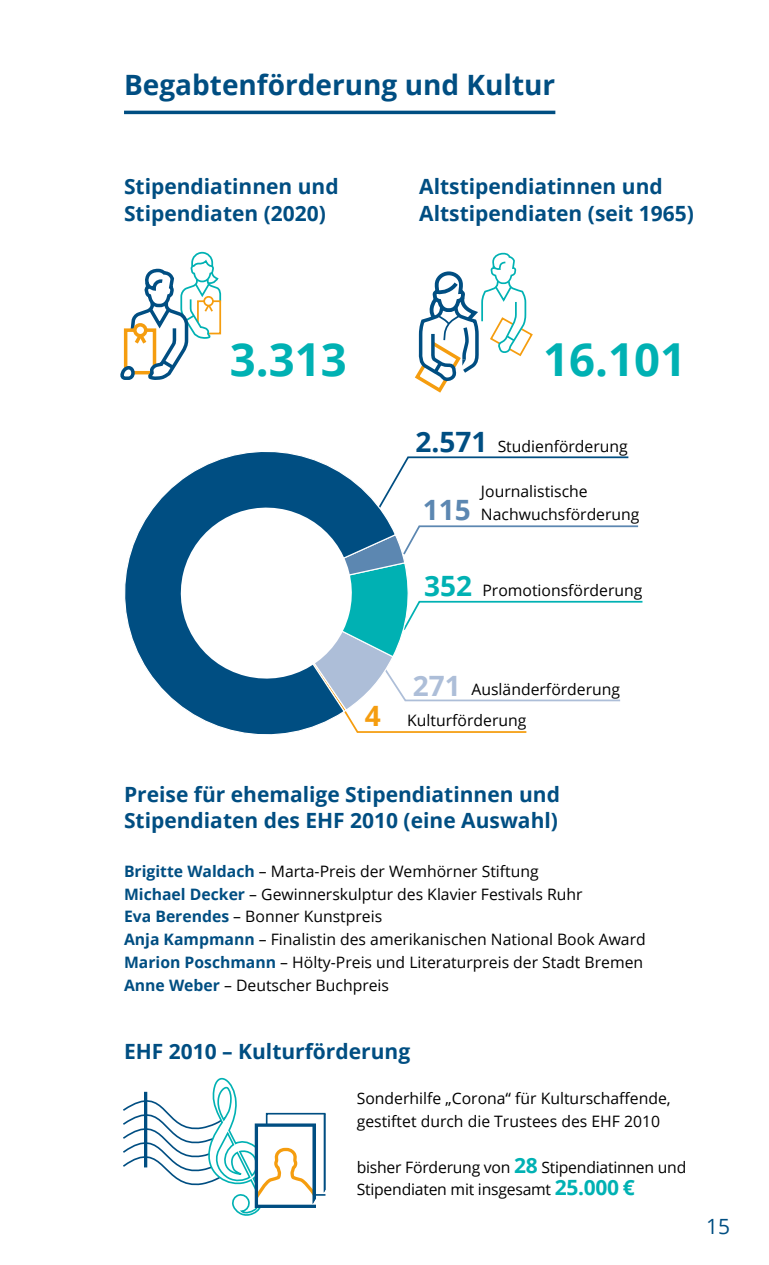
<style>
.page{position:relative;width:769px;height:1265px;background:#fff}
.page>*{position:absolute;margin:0;border:0;box-sizing:border-box;transform-origin:0 0}
.Zahl_Groß{font:700 45.5px "Open Sans";color:#00b1b3}
.Zahl_Mittel{font:700 28px "Open Sans";color:#004e82}
.Zahl_Mittel-2{font:700 28px "Open Sans";color:#5c87b1}
.Zahl_Mittel-3{font:700 28px "Open Sans";color:#00b1b3}
.Zahl_Mittel-4{font:700 28px "Open Sans";color:#adbed8}
.Zahl_Mittel-5{font:700 28px "Open Sans";color:#f59d0f}
.Fließtext{font:700 21px/26.2px "Open Sans";color:#004e82}
.t1{font:21px "Open Sans";color:#004e82}
.Fließtext-2{font:15.75px/22.8px "Open Sans";color:#000}
.s1{font-weight:700;color:#004e82}
.s2{font-weight:700;font-size:21px;color:#00b1b3}
</style>
<div class="page">
<hr style="left:124px;top:111px;width:431px;height:3px;background:#004e82">
<svg style="left:120px;top:251px;width:102px;height:129px"></svg>
<svg style="left:415px;top:252px;width:118px;height:141px"></svg>
<svg style="left:123px;top:1077px;width:202px;height:139px"></svg>
<hr style="left:144px;top:1093px;width:3px;height:73px;background:#004e82">
<svg style="left:124px;top:451px;width:175px;height:284px"></svg>
<svg style="left:172px;top:456px;width:471px;height:278px"></svg>
<h1 class="Zahl_Mittel" style="left:124px;top:65px;width:433px">Begabtenförderung und Kultur</h1>
<h2 class="Fließtext" style="left:124px;top:173px;width:216px">Stipendiatinnen und<br>Stipendiaten (2020)</h2>
<h2 class="Fließtext" style="left:419px;top:173px;width:276px">Altstipendiatinnen und<br>Altstipendiaten (seit 1965)</h2>
<p class="Zahl_Groß" style="left:230px;top:328px;width:118px">3.313</p>
<p class="Zahl_Groß" style="left:543px;top:328px;width:144px">16.101</p>
<p class="Zahl_Mittel" style="left:416px;top:422px;width:73px">2.571</p>
<p class="Fließtext-2" style="left:498px;top:434px;width:132px">Studienförderung</p>
<p class="Fließtext-2" style="left:481px;top:479px;width:108px">Journalistische</p>
<p class="Zahl_Mittel-2" style="left:423px;top:490px;width:49px">115</p>
<p class="Fließtext-2" style="left:481px;top:502px;width:160px">Nachwuchsförderung</p>
<p class="Zahl_Mittel-3" style="left:424px;top:566px;width:49px">352</p>
<p class="Fließtext-2" style="left:482px;top:578px;width:161px">Promotionsförderung</p>
<p class="Zahl_Mittel-4" style="left:413px;top:666px;width:49px">271</p>
<p class="Fließtext-2" style="left:471px;top:677px;width:150px">Ausländerförderung</p>
<p class="Zahl_Mittel-5" style="left:365px;top:696px;width:17px">4</p>
<p class="Fließtext-2" style="left:407px;top:709px;width:121px">Kulturförderung</p>
<p class="Fließtext" style="left:124px;top:781px;width:437px">Preise für ehemalige Stipendiatinnen und<br>Stipendiaten des EHF 2010 (eine Auswahl)</p>
<p class="Fließtext-2" style="left:124px;top:859px;width:416px"><span class="s1">Brigitte Waldach</span> – Marta-Preis der Wemhörner Stiftung</p>
<p class="Fließtext-2" style="left:124px;top:882px;width:460px"><span class="s1">Michael Decker</span> – Gewinnerskulptur des Klavier Festivals Ruhr</p>
<p class="Fließtext-2" style="left:124px;top:905px;width:260px"><span class="s1">Eva Berendes</span> – Bonner Kunstpreis</p>
<p class="Fließtext-2" style="left:124px;top:928px;width:523px"><span class="s1">Anja Kampmann</span> – Finalistin des amerikanischen National Book Award</p>
<p class="Fließtext-2" style="left:124px;top:950px;width:521px"><span class="s1">Marion Poschmann</span> – Hölty-Preis und Literaturpreis der Stadt Bremen</p>
<p class="Fließtext-2" style="left:124px;top:973px;width:267px"><span class="s1">Anne Weber</span> – Deutscher Buchpreis</p>
<h2 class="Fließtext" style="left:124px;top:1038px;width:288px">EHF 2010 – Kulturförderung</h2>
<p class="Fließtext-2" style="left:357px;top:1087px;width:315px">Sonderhilfe „Corona“ für Kulturschaffende, gestiftet durch die Trustees des EHF 2010</p>
<p class="Fließtext-2" style="left:357px;top:1155px;width:331px">bisher Förderung von <span class="s2">28</span> Stipendiatinnen und<br>Stipendiaten mit insgesamt <span class="s2">25.000 €</span></p>
<h3 class="t1" style="left:706px;top:1212px;width:26px">15</h3>
</div>
